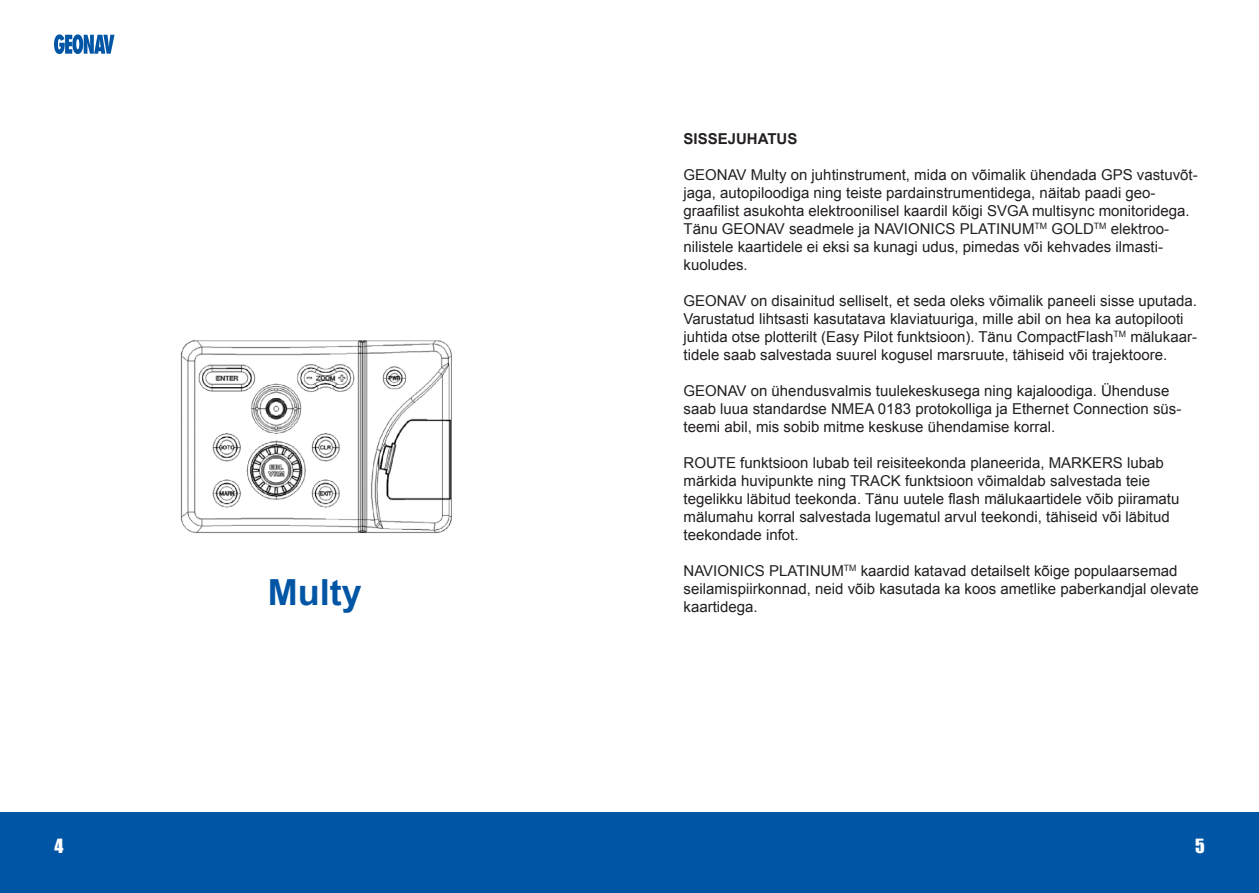
<style>
.page{position:relative;width:1259px;height:893px;background:#fff}
.page>*{position:absolute;margin:0;border:0;box-sizing:border-box;transform-origin:0 0}
.t1{font:700 36px "Arial";color:#0155a5}
.t2{font:18px "Impact";color:#fff}
.t3{font:15px/18px "Arial";color:#231f20}
.t4{font:700 15px "Arial";color:#231f20}
</style>
<div class="page">
<div style="left:0;top:812px;width:629px;height:81px;background:#0155a5"></div>
<svg style="left:54px;top:34px;width:60px;height:20px"></svg>
<div style="left:629px;top:812px;width:630px;height:81px;background:#0155a5"></div>
<img style="left:180px;top:340px;width:272px;height:193px">
<h1 class="t1" style="left:268px;top:572px;width:95px">Multy</h1>
<p class="t4" style="left:683px;top:131px;width:115px">SISSEJUHATUS</p>
<p class="t3" style="left:683px;top:166px;width:516px">GEONAV Multy on juhtinstrument, mida on võimalik ühendada GPS vastuvõt&shy;jaga, autopiloodiga ning teiste pardainstrumentidega, näitab paadi geo&shy;graafilist asukohta elektroonilisel kaardil kõigi SVGA multisync monitoridega.<br>Tänu GEONAV seadmele ja NAVIONICS PLATINUM<sup>TM</sup> GOLD<sup>TM</sup> elektroo&shy;nilistele kaartidele ei eksi sa kunagi udus, pimedas või kehvades ilmasti&shy;kuoludes.</p>
<p class="t3" style="left:683px;top:292px;width:515px">GEONAV on disainitud selliselt, et seda oleks võimalik paneeli sisse uputada.<br>Varustatud lihtsasti kasutatava klaviatuuriga, mille abil on hea ka autopilooti juhtida otse plotterilt (Easy Pilot funktsioon). Tänu CompactFlash<sup>TM</sup> mälukaar&shy;tidele saab salvestada suurel kogusel marsruute, tähiseid või trajektoore.</p>
<p class="t3" style="left:683px;top:382px;width:499px">GEONAV on ühendusvalmis tuulekeskusega ning kajaloodiga. Ühenduse saab luua standardse NMEA 0183 protokolliga ja Ethernet Connection süs&shy;teemi abil, mis sobib mitme keskuse ühendamise korral.</p>
<p class="t3" style="left:683px;top:454px;width:497px">ROUTE funktsioon lubab teil reisiteekonda planeerida, MARKERS lubab märkida huvipunkte ning TRACK funktsioon võimaldab salvestada teie tegelikku läbitud teekonda. Tänu uutele flash mälukaartidele võib piiramatu mälumahu korral salvestada lugematul arvul teekondi, tähiseid või läbitud teekondade infot.</p>
<p class="t3" style="left:683px;top:562px;width:517px">NAVIONICS PLATINUM<sup>TM</sup> kaardid katavad detailselt kõige populaarsemad seilamispiirkonnad, neid võib kasutada ka koos ametlike paberkandjal olevate kaartidega.</p>
<p class="t2" style="left:55px;top:835px;width:10px">4</p>
<p class="t2" style="left:1195px;top:835px;width:11px">5</p>
</div>
